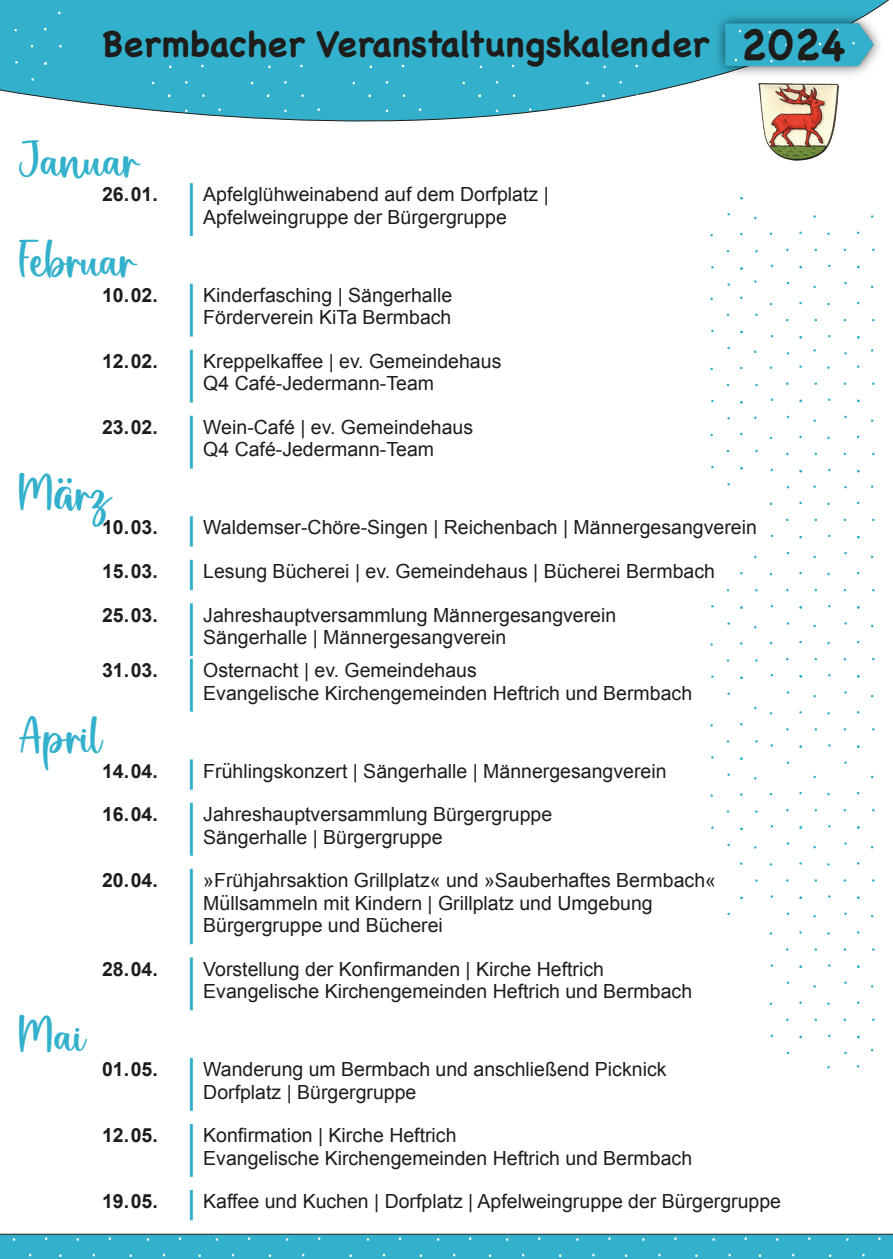
<style>
.page{position:relative;width:893px;height:1259px;background:#fff}
.page>*{position:absolute;margin:0;border:0;box-sizing:border-box;transform-origin:0 0}
.t1{font:700 43.5px "Chalkboard";color:#1d1d1b}
.t2{font:42px "Lucky";color:#33b1cc}
.t3{font:700 36px "Chalkboard";color:#1d1d1b}
.t4{font:19.5px "Arial";color:#1d1d1b}
.t5{font:700 19.5px "Arial";color:#1d1d1b}
.s1{font-family:"Beyond The Mountains"}
</style>
<div class="page">
<svg style="left:0;top:0;width:889px;height:122px;background:#50bbd2"></svg>
<img style="left:712px;top:10px;width:173px;height:69px">
<img style="left:757px;top:80px;width:85px;height:81px">
<hr style="left:190px;top:183px;width:3px;height:53px;background:#33b1cc">
<hr style="left:190px;top:284px;width:3px;height:52px;background:#33b1cc">
<hr style="left:190px;top:350px;width:3px;height:52px;background:#33b1cc">
<hr style="left:190px;top:416px;width:3px;height:52px;background:#33b1cc">
<hr style="left:190px;top:516px;width:3px;height:30px;background:#33b1cc">
<hr style="left:190px;top:560px;width:3px;height:30px;background:#33b1cc">
<hr style="left:190px;top:603px;width:3px;height:53px;background:#33b1cc">
<hr style="left:190px;top:659px;width:3px;height:52px;background:#33b1cc">
<hr style="left:190px;top:759px;width:3px;height:30px;background:#33b1cc">
<hr style="left:190px;top:803px;width:3px;height:52px;background:#33b1cc">
<hr style="left:190px;top:869px;width:3px;height:75px;background:#33b1cc">
<hr style="left:190px;top:957px;width:3px;height:53px;background:#33b1cc">
<hr style="left:190px;top:1058px;width:3px;height:52px;background:#33b1cc">
<hr style="left:190px;top:1124px;width:3px;height:52px;background:#33b1cc">
<hr style="left:190px;top:1190px;width:3px;height:30px;background:#33b1cc">
<svg style="left:58px;top:11px;width:3px;height:4px"></svg>
<svg style="left:402px;top:94px;width:4px;height:3px"></svg>
<svg style="left:385px;top:81px;width:4px;height:3px"></svg>
<svg style="left:512px;top:94px;width:4px;height:3px"></svg>
<svg style="left:495px;top:81px;width:4px;height:3px"></svg>
<svg style="left:0;top:1233px;width:893px;height:26px;background:#3aaec7"></svg>
<svg style="left:652px;top:108px;width:4px;height:3px"></svg>
<p class="t3" style="left:102px;top:21px;width:608px">Bermbacher Veranstaltungskalender</p>
<p class="t1" style="left:741px;top:17px;width:107px">2024</p>
<p class="t2" style="left:17px;top:137px;width:122px">Januar</p>
<p class="t5" style="left:102px;top:187px;width:57px">26. 01.</p>
<p class="t4" style="left:203px;top:187px;width:347px">Apfelglühweinabend auf dem Dorfplatz |</p>
<p class="t4" style="left:203px;top:210px;width:305px">Apfelweingruppe der Bürgergruppe</p>
<p class="t2" style="left:17px;top:238px;width:119px">Februar</p>
<p class="t5" style="left:102px;top:288px;width:57px">10. 02.</p>
<p class="t4" style="left:203px;top:288px;width:250px">Kinderfasching | Sängerhalle</p>
<p class="t4" style="left:203px;top:310px;width:250px">Förderverein KiTa Bermbach</p>
<p class="t5" style="left:102px;top:354px;width:57px">12. 02.</p>
<p class="t4" style="left:203px;top:354px;width:300px">Kreppelkaffee | ev. Gemeindehaus</p>
<p class="t4" style="left:203px;top:376px;width:232px">Q4 Café-Jedermann-Team</p>
<p class="t5" style="left:102px;top:420px;width:57px">23. 02.</p>
<p class="t4" style="left:203px;top:420px;width:271px">Wein-Café | ev. Gemeindehaus</p>
<p class="t4" style="left:203px;top:442px;width:232px">Q4 Café-Jedermann-Team</p>
<p class="t2" style="left:17px;top:470px;width:94px">M<span class="s1">ä</span>rz</p>
<p class="t5" style="left:102px;top:520px;width:57px">10.03.</p>
<p class="t4" style="left:203px;top:520px;width:555px">Waldemser-Chöre-Singen | Reichenbach | Männergesangverein</p>
<p class="t5" style="left:102px;top:564px;width:57px">15.03.</p>
<p class="t4" style="left:203px;top:564px;width:513px">Lesung Bucherei | ev. Gemeindehaus | Bucherei Bermbach</p>
<p class="t4" style="left:291px;top:563px;width:7px">̈</p>
<p class="t4" style="left:562px;top:563px;width:7px">̈</p>
<p class="t5" style="left:102px;top:607px;width:57px">25.03.</p>
<p class="t4" style="left:203px;top:607px;width:415px">Jahreshauptversammlung Männergesangverein</p>
<p class="t4" style="left:203px;top:630px;width:305px">Sängerhalle | Männergesangverein</p>
<p class="t5" style="left:102px;top:663px;width:57px">31.03.</p>
<p class="t4" style="left:203px;top:663px;width:275px">Osternacht | ev. Gemeindehaus</p>
<p class="t4" style="left:203px;top:685px;width:490px">Evangelische Kirchengemeinden Heftrich und Bermbach</p>
<p class="t2" style="left:17px;top:713px;width:85px">April</p>
<p class="t4" style="left:227px;top:763px;width:7px">̈</p>
<p class="t5" style="left:102px;top:763px;width:57px">14. 04.</p>
<p class="t4" style="left:203px;top:763px;width:465px">Fruhlingskonzert | Sängerhalle | Männergesangverein</p>
<p class="t5" style="left:102px;top:807px;width:57px">16. 04.</p>
<p class="t4" style="left:203px;top:807px;width:351px">Jahreshauptversammlung Bürgergruppe</p>
<p class="t4" style="left:203px;top:829px;width:241px">Sängerhalle | Bürgergruppe</p>
<p class="t5" style="left:102px;top:873px;width:57px">20. 04.</p>
<p class="t4" style="left:203px;top:873px;width:514px">»Frühjahrsaktion Grillplatz« und »Sauberhaftes Bermbach«</p>
<p class="t4" style="left:203px;top:895px;width:451px">Mullsammeln mit Kindern | Grillplatz und Umgebung</p>
<p class="t4" style="left:225px;top:895px;width:7px">̈</p>
<p class="t4" style="left:203px;top:918px;width:241px">Burgergruppe und Bucherei</p>
<p class="t4" style="left:221px;top:917px;width:7px">̈</p>
<p class="t4" style="left:384px;top:917px;width:7px">̈</p>
<p class="t2" style="left:17px;top:1012px;width:68px">Mai</p>
<p class="t5" style="left:102px;top:961px;width:57px">28. 04.</p>
<p class="t4" style="left:203px;top:961px;width:402px">Vorstellung der Konfirmanden | Kirche Heftrich</p>
<p class="t4" style="left:203px;top:984px;width:490px">Evangelische Kirchengemeinden Heftrich und Bermbach</p>
<p class="t5" style="left:102px;top:1062px;width:57px">01.05.</p>
<p class="t4" style="left:203px;top:1062px;width:465px">Wanderung um Bermbach und anschließend Picknick</p>
<p class="t4" style="left:203px;top:1084px;width:215px">Dorfplatz | Bürgergruppe</p>
<p class="t5" style="left:102px;top:1128px;width:57px">12.05.</p>
<p class="t4" style="left:203px;top:1128px;width:255px">Konfirmation | Kirche Heftrich</p>
<p class="t4" style="left:203px;top:1150px;width:490px">Evangelische Kirchengemeinden Heftrich und Bermbach</p>
<p class="t5" style="left:102px;top:1194px;width:57px">19.05.</p>
<p class="t4" style="left:203px;top:1194px;width:579px">Kaffee und Kuchen | Dorfplatz | Apfelweingruppe der Burgergruppe</p>
<p class="t4" style="left:680px;top:1193px;width:7px">̈</p>
</div>
